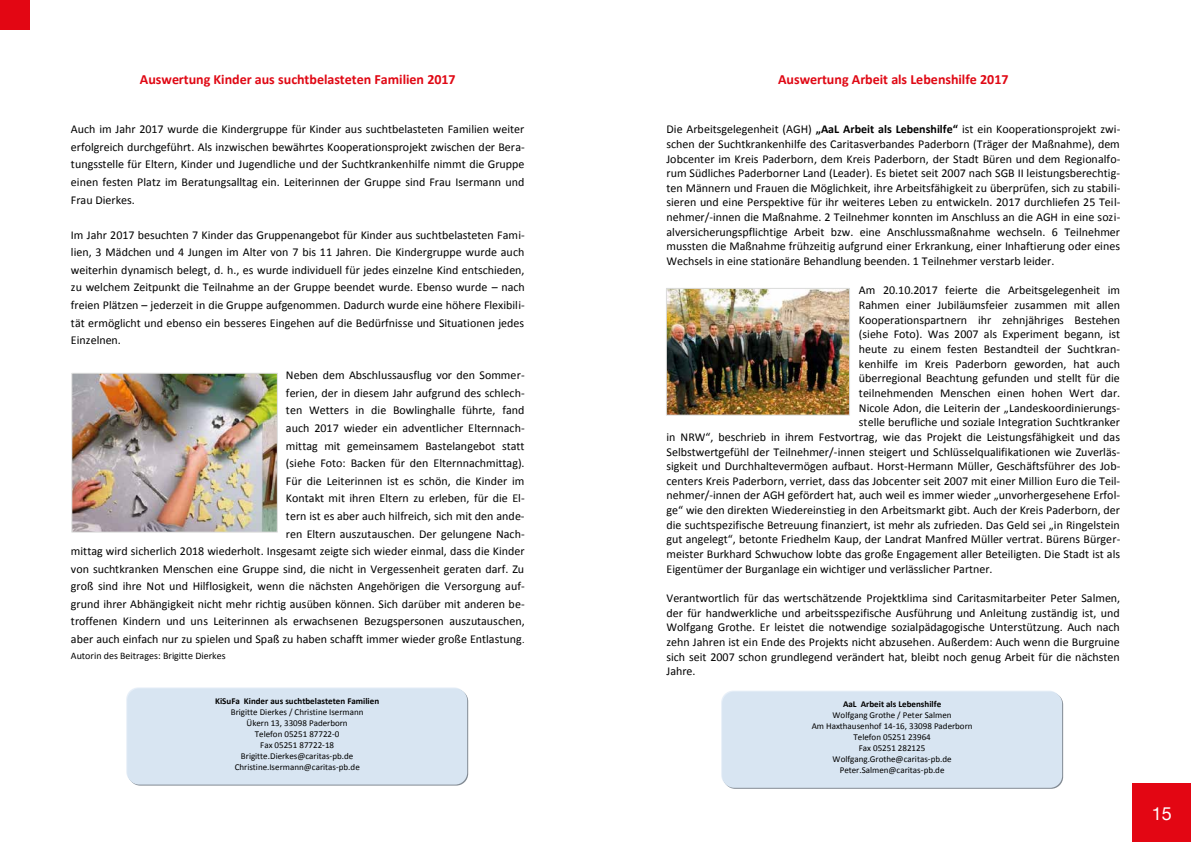
<style>
.page{position:relative;width:1191px;height:842px;background:#fff}
.page>*{position:absolute;margin:0;border:0;box-sizing:border-box;transform-origin:0 0}
.t1{font:18px "Helvetica Neue";color:#fff}
.t2{font:700 14px "Calibri";color:#e00814}
.t3{font:12px/17.6px "Calibri";color:#000;text-align:justify}
.t4{font:10px "Calibri";color:#000}
.t5{font:9px/11px "Calibri";color:#000;text-align:center}
.t6{font:700 9px "Calibri";color:#000}
.s1{font-size:10px}
.s2{font-weight:700}
</style>
<div class="page">
<div style="left:1132px;top:783px;width:59px;height:59px;background:#e30613"></div>
<div style="left:0;top:0;width:30px;height:30px;background:#e30613"></div>
<div style="left:127px;top:688px;width:340px;height:97px;background:#d8e5f2;border-radius:12px"></div>
<img style="left:73px;top:375px;width:203px;height:155px">
<div style="left:71px;top:373px;width:207px;height:159px;border:1px solid #dadbda"></div>
<img style="left:668px;top:290px;width:180px;height:123px">
<div style="left:666px;top:288px;width:184px;height:127px;border:1px solid #dadbda"></div>
<div style="left:722px;top:692px;width:340px;height:96px;background:#d8e5f2;border-radius:12px"></div>
<p class="t2" style="left:140px;top:71px;width:317px">Auswertung Kinder aus suchtbelasteten Familien 2017</p>
<p class="t3" style="left:71px;top:120px;width:455px">Auch im Jahr 2017 wurde die Kindergruppe für Kinder aus suchtbelasteten Familien weiter erfolgreich durchgeführt. Als inzwischen bewährtes Kooperationsprojekt zwischen der Bera&shy;tungsstelle für Eltern, Kinder und Jugendliche und der Suchtkrankenhilfe nimmt die Gruppe einen festen Platz im Beratungsalltag ein. Leiterinnen der Gruppe sind Frau Isermann und Frau Dierkes.</p>
<p class="t3" style="left:71px;top:226px;width:455px">Im Jahr 2017 besuchten 7 Kinder das Gruppenangebot für Kinder aus suchtbelasteten Fami&shy;lien, 3 Mädchen und 4 Jungen im Alter von 7 bis 11 Jahren. Die Kindergruppe wurde auch weiterhin dynamisch belegt, d. h., es wurde individuell für jedes einzelne Kind entschieden, zu welchem Zeitpunkt die Teilnahme an der Gruppe beendet wurde. Ebenso wurde – nach freien Plätzen – jederzeit in die Gruppe aufgenommen. Dadurch wurde eine höhere Flexibili&shy;tät ermöglicht und ebenso ein besseres Eingehen auf die Bedürfnisse und Situationen jedes Einzelnen.</p>
<p class="t3" style="left:71px;top:367px;width:455px;text-align:right">Neben dem Abschlussausflug vor den Sommer-<br>ferien, der in diesem Jahr aufgrund des schlech-<br>ten Wetters in die Bowlinghalle führte, fand<br>auch 2017 wieder ein adventlicher Elternnach-<br>mittag mit gemeinsamem Bastelangebot statt<br>(siehe Foto: Backen für den Elternnachmittag).<br>Für die Leiterinnen ist es schön, die Kinder im<br>Kontakt mit ihren Eltern zu erleben, für die El-<br>tern ist es aber auch hilfreich, sich mit den ande-<br>ren Eltern auszutauschen. Der gelungene Nach-<br>mittag wird sicherlich 2018 wiederholt. Insgesamt zeigte sich wieder einmal, dass die Kinder von suchtkranken Menschen eine Gruppe sind, die nicht in Vergessenheit geraten darf. Zu groß sind ihre Not und Hilflosigkeit, wenn die nächsten Angehörigen die Versorgung auf&shy;grund ihrer Abhängigkeit nicht mehr richtig ausüben können. Sich darüber mit anderen be&shy;troffenen Kindern und uns Leiterinnen als erwachsenen Bezugspersonen auszutauschen, aber auch einfach nur zu spielen und Spaß zu haben schafft immer wieder große Entlastung<span class="s1">.</span></p>
<p class="t4" style="left:71px;top:649px;width:156px">Autorin des Beitrages: Brigitte Dierkes</p>
<p class="t6" style="left:215px;top:695px;width:165px">KiSuFa Kinder aus suchtbelasteten Familien</p>
<p class="t5" style="left:231px;top:706px;width:134px">Brigitte Dierkes / Christine Isermann<br>Ükern 13, 33098 Paderborn<br>Telefon 05251 87722-0<br>Fax 05251 87722-18<br>Brigitte.Dierkes@caritas-pb.de<br>Christine.Isermann@caritas-pb.de</p>
<p class="t2" style="left:778px;top:71px;width:232px">Auswertung Arbeit als Lebenshilfe 2017</p>
<p class="t3" style="left:666px;top:122px;width:455px;line-height:14.6px">Die Arbeitsgelegenheit (AGH) <span class="s2">„AaL Arbeit als Lebenshilfe“</span> ist ein Kooperationsprojekt zwi&shy;schen der Suchtkrankenhilfe des Caritasverbandes Paderborn (Träger der Maßnahme), dem Jobcenter im Kreis Paderborn, dem Kreis Paderborn, der Stadt Büren und dem Regionalfo&shy;rum Südliches Paderborner Land (Leader). Es bietet seit 2007 nach SGB II leistungsberechtig&shy;ten Männern und Frauen die Möglichkeit, ihre Arbeitsfähigkeit zu überprüfen, sich zu stabili&shy;sieren und eine Perspektive für ihr weiteres Leben zu entwickeln. 2017 durchliefen 25 Teil&shy;nehmer/-innen die Maßnahme. 2 Teilnehmer konnten im Anschluss an die AGH in eine sozi&shy;alversicherungspflichtige Arbeit bzw. eine Anschlussmaßnahme wechseln. 6 Teilnehmer mussten die Maßnahme frühzeitig aufgrund einer Erkrankung, einer Inhaftierung oder eines Wechsels in eine stationäre Behandlung beenden. 1 Teilnehmer verstarb leider.</p>
<p class="t3" style="left:859px;top:282px;width:263px">Am 20.10.2017 feierte die Arbeitsgelegenheit im</p>
<p class="t3" style="left:859px;top:296px;width:262px">Rahmen einer Jubiläumsfeier zusammen mit allen</p>
<p class="t3" style="left:859px;top:311px;width:263px">Kooperationspartnern ihr zehnjähriges Bestehen</p>
<p class="t3" style="left:859px;top:326px;width:263px">(siehe Foto). Was 2007 als Experiment begann, ist</p>
<p class="t3" style="left:859px;top:340px;width:263px">heute zu einem festen Bestandteil der Suchtkran-</p>
<p class="t3" style="left:859px;top:355px;width:263px">kenhilfe im Kreis Paderborn geworden, hat auch</p>
<p class="t3" style="left:859px;top:370px;width:262px">überregional Beachtung gefunden und stellt für die</p>
<p class="t3" style="left:859px;top:384px;width:263px">teilnehmenden Menschen einen hohen Wert dar.</p>
<p class="t3" style="left:859px;top:399px;width:263px">Nicole Adon, die Leiterin der „Landeskoordinierungs-</p>
<p class="t3" style="left:859px;top:413px;width:262px">stelle berufliche und soziale Integration Suchtkranker</p>
<p class="t3" style="left:666px;top:428px;width:455px">in NRW“, beschrieb in ihrem Festvortrag, wie das Projekt die Leistungsfähigkeit und das</p>
<p class="t3" style="left:666px;top:443px;width:455px">Selbstwertgefühl der Teilnehmer/-innen steigert und Schlüsselqualifikationen wie Zuverläs-</p>
<p class="t3" style="left:666px;top:457px;width:455px">sigkeit und Durchhaltevermögen aufbaut. Horst-Hermann Müller, Geschäftsführer des Job-</p>
<p class="t3" style="left:666px;top:472px;width:455px">centers Kreis Paderborn, verriet, dass das Jobcenter seit 2007 mit einer Million Euro die Teil-</p>
<p class="t3" style="left:666px;top:487px;width:455px">nehmer/-innen der AGH gefördert hat, auch weil es immer wieder „unvorhergesehene Erfol-</p>
<p class="t3" style="left:666px;top:501px;width:455px">ge“ wie den direkten Wiedereinstieg in den Arbeitsmarkt gibt. Auch der Kreis Paderborn, der</p>
<p class="t3" style="left:666px;top:516px;width:455px">die suchtspezifische Betreuung finanziert, ist mehr als zufrieden. Das Geld sei „in Ringelstein</p>
<p class="t3" style="left:666px;top:531px;width:455px">gut angelegt“, betonte Friedhelm Kaup, der Landrat Manfred Müller vertrat. Bürens Bürger-</p>
<p class="t3" style="left:666px;top:545px;width:455px">meister Burkhard Schwuchow lobte das große Engagement aller Beteiligten. Die Stadt ist als</p>
<p class="t3" style="left:666px;top:560px;width:328px">Eigentümer der Burganlage ein wichtiger und verlässlicher Partner.</p>
<p class="t3" style="left:666px;top:591px;width:455px;line-height:14.6px">Verantwortlich für das wertschätzende Projektklima sind Caritasmitarbeiter Peter Salmen, der für handwerkliche und arbeitsspezifische Ausführung und Anleitung zuständig ist, und Wolfgang Grothe. Er leistet die notwendige sozialpädagogische Unterstützung. Auch nach zehn Jahren ist ein Ende des Projekts nicht abzusehen. Außerdem: Auch wenn die Burgruine sich seit 2007 schon grundlegend verändert hat, bleibt noch genug Arbeit für die nächsten Jahre.</p>
<p class="t6" style="left:843px;top:698px;width:100px">AaL Arbeit als Lebenshilfe</p>
<p class="t5" style="left:811px;top:710px;width:162px">Wolfgang Grothe / Peter Salmen<br>Am Haxthausenhof 14-16, 33098 Paderborn<br>Telefon 05251 23964<br>Fax 05251 282125<br>Wolfgang.Grothe@caritas-pb.de<br>Peter.Salmen@caritas-pb.de</p>
<h1 class="t1" style="left:1151px;top:801px;width:22px">15</h1>
</div>
